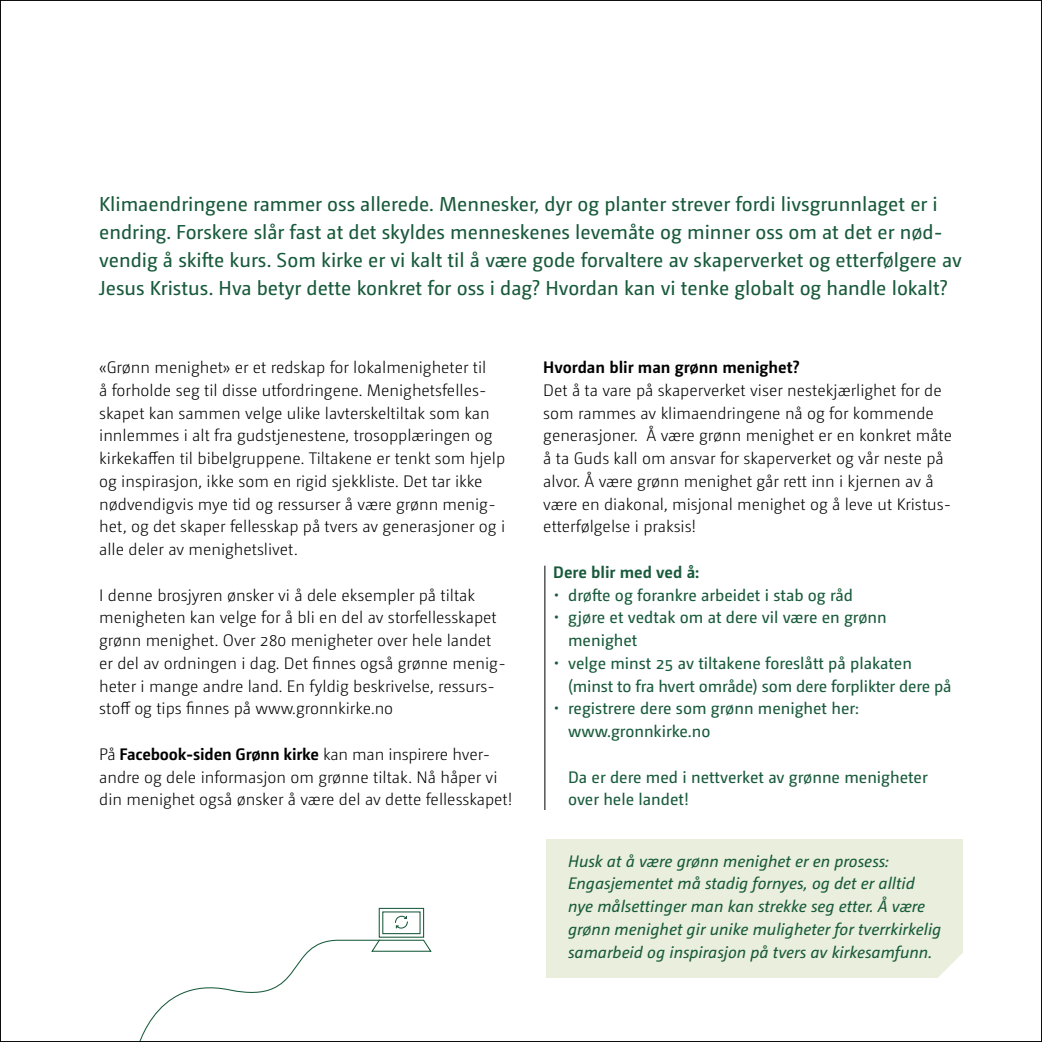
<style>
.page{position:relative;width:1042px;height:1042px;background:#fff}
.page>*{position:absolute;margin:0;border:0;box-sizing:border-box;transform-origin:0 0}
.t1{font:20.12px/28px "Camingo Dos Pro";color:#185a3b}
.t2{font:300 16.62px/22.8px "Camingo Dos Pro";color:#000}
.t3{font:16.62px/22.8px "Camingo Dos Pro";color:#185a3b}
.t4{font:italic 16.62px/22.8px "Camingo Dos Pro";color:#185a3b}
.t5{font:700 16.62px "Camingo Dos Pro";color:#000}
.t6{font:700 16.62px "Camingo Dos Pro";color:#185a3b}
.s1{font-weight:700}
</style>
<div class="page">
<div style="left:546px;top:838px;width:416px;height:139px;background:#e9efdc"></div>
<hr style="left:544px;top:566px;width:1px;height:244px;background:#000">
<svg style="left:939px;top:954px;width:23px;height:23px"></svg>
<svg style="left:140px;top:907px;width:292px;height:133px"></svg>
<p class="t1" style="left:99px;top:190px;width:864px">Klimaendringene rammer oss allerede. Mennesker, dyr og planter strever fordi livsgrunnlaget er i endring. Forskere slår fast at det skyldes menneskenes levemåte og minner oss om at det er nød&shy;vendig å skifte kurs. Som kirke er vi kalt til å være gode forvaltere av skaperverket og etterfølgere av Jesus Kristus. Hva betyr dette konkret for oss i dag? Hvordan kan vi tenke globalt og handle lokalt?</p>
<p class="t2" style="left:99px;top:356px;width:407px">«Grønn menighet» er et redskap for lokalmenigheter til<br>å forholde seg til disse utfordringene. Menighetsfelles&shy;skapet kan sammen velge ulike lavterskeltiltak som kan innlemmes i alt fra gudstjenestene, trosopplæringen og kirkekaffen til bibelgruppene. Tiltakene er tenkt som hjelp og inspirasjon, ikke som en rigid sjekkliste. Det tar ikke nødvendigvis mye tid og ressurser å være grønn menig&shy;het, og det skaper fellesskap på tvers av generasjoner og i alle deler av menighetslivet.</p>
<p class="t2" style="left:99px;top:583px;width:408px">I denne brosjyren ønsker vi å dele eksempler på tiltak menigheten kan velge for å bli en del av storfellesskapet grønn menighet. Over 280 menigheter over hele landet er del av ordningen i dag. Det finnes også grønne menig&shy;heter i mange andre land. En fyldig beskrivelse, ressurs&shy;stoff og tips finnes på www.gronnkirke.no</p>
<p class="t2" style="left:99px;top:743px;width:415px">På <span class="s1">Facebook-siden Grønn kirke</span> kan man inspirere hver&shy;andre og dele informasjon om grønne tiltak. Nå håper vi din menighet også ønsker å være del av dette fellesskapet!</p>
<p class="t5" style="left:543px;top:357px;width:258px">Hvordan blir man grønn menighet?</p>
<p class="t2" style="left:543px;top:379px;width:410px">Det å ta vare på skaperverket viser nestekjærlighet for de som rammes av klimaendringene nå og for kommende generasjoner. Å være grønn menighet er en konkret måte å ta Guds kall om ansvar for skaperverket og vår neste på alvor. Å være grønn menighet går rett inn i kjernen av å være en diakonal, misjonal menighet og å leve ut Kristus&shy;etterfølgelse i praksis!</p>
<p class="t6" style="left:553px;top:562px;width:147px">Dere blir med ved å:</p>
<p class="t3" style="left:553px;top:583px;width:301px">• drøfte og forankre arbeidet i stab og råd</p>
<p class="t3" style="left:568px;top:606px;width:320px;text-indent:-15px">• gjøre et vedtak om at dere vil være en grønn menighet</p>
<p class="t3" style="left:568px;top:651px;width:385px;text-indent:-15px">• velge minst 25 av tiltakene foreslått på plakaten (minst to fra hvert område) som dere forplikter dere på</p>
<p class="t3" style="left:568px;top:697px;width:292px;text-indent:-15px">• registrere dere som grønn menighet her: www.gronnkirke.no</p>
<p class="t3" style="left:568px;top:765px;width:361px">Da er dere med i nettverket av grønne menigheter over hele landet!</p>
<p class="t4" style="left:568px;top:849px;width:375px">Husk at å være grønn menighet er en prosess:<br>Engasjementet må stadig fornyes, og det er alltid nye målsettinger man kan strekke seg etter. Å være grønn menighet gir unike muligheter for tverrkirkelig samarbeid og inspirasjon på tvers av kirkesamfunn.</p>
</div>
